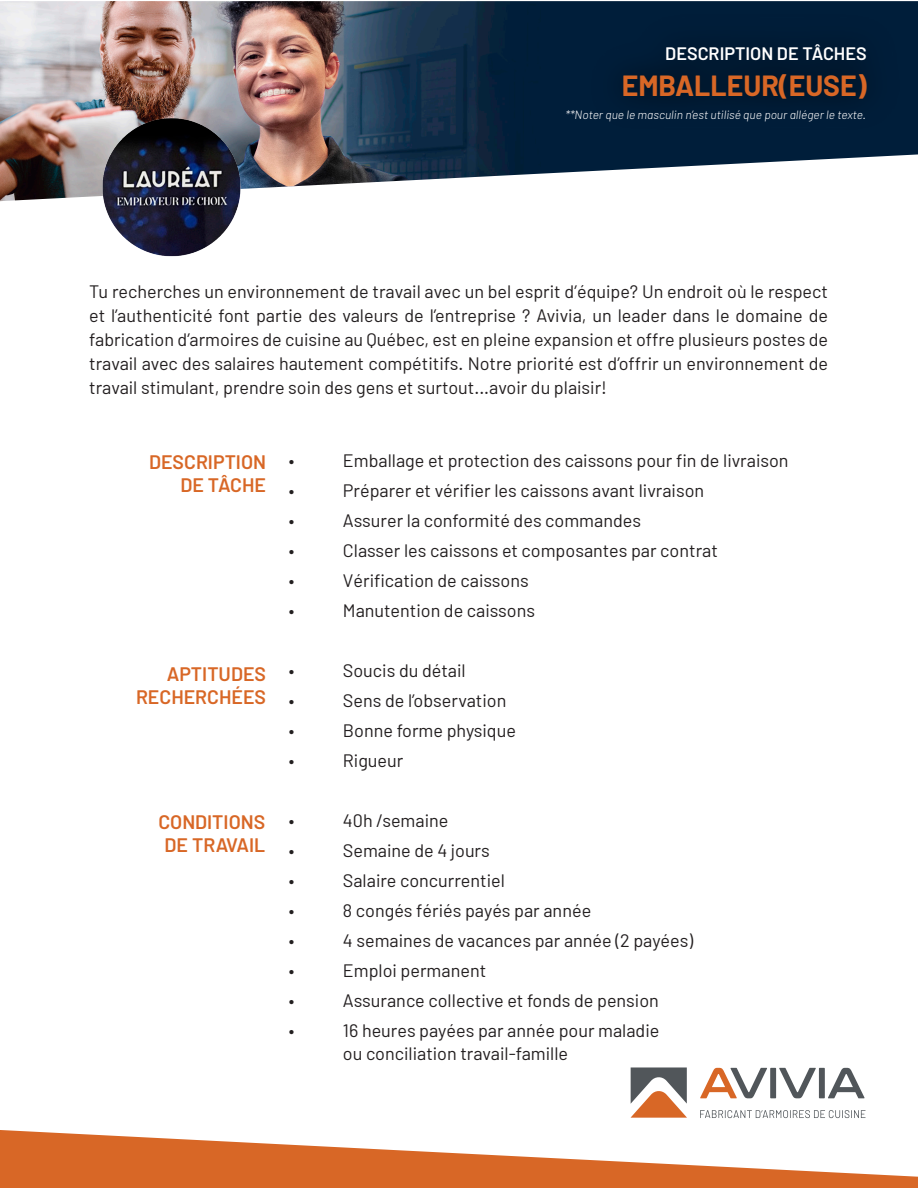
<style>
.page{position:relative;width:918px;height:1188px;background:#fff}
.page>*{position:absolute;margin:0;border:0;box-sizing:border-box;transform-origin:0 0}
.t1{font:700 28.5px "Barlow";color:#d86726}
.t2{font:600 19.5px/23.4px "Barlow";color:#d86726;text-align:right}
.t3{font:18px/24px "Barlow";color:#231f20;text-align:justify}
.t4{font:600 18px "Barlow";color:#fff}
.t5{font:italic 300 12px "Barlow";color:#fff}
</style>
<div class="page">
<img style="left:0;top:1px;width:918px;height:200px">
<img style="left:581px;top:3px;width:326px;height:140px">
<svg style="left:0;top:1130px;width:918px;height:58px;fill:#d86726"></svg>
<svg style="left:631px;top:1067px;width:56px;height:51px"></svg>
<svg style="left:700px;top:1068px;width:67px;height:30px"></svg>
<div style="left:770px;top:1068px;width:6px;height:30px;background:#51565a"></div>
<svg style="left:779px;top:1068px;width:37px;height:30px"></svg>
<div style="left:819px;top:1068px;width:6px;height:30px;background:#51565a"></div>
<svg style="left:828px;top:1068px;width:37px;height:30px"></svg>
<svg style="left:700px;top:1110px;width:165px;height:8px"></svg>
<img style="left:63px;top:78px;width:216px;height:179px">
<p class="t4" style="left:665px;top:42px;width:203px">DESCRIPTION DE TÂCHES</p>
<h1 class="t1" style="left:622px;top:68px;width:246px">EMBALLEUR(EUSE)</h1>
<p class="t5" style="left:565px;top:107px;width:302px">**Noter que le masculin n’est utilisé que pour alléger le texte.</p>
<p class="t3" style="left:89px;top:279px;width:741px">Tu recherches un environnement de travail avec un bel esprit d’équipe? Un endroit où le respect et l’authenticité font partie des valeurs de l’entreprise ? Avivia, un leader dans le domaine de fabrication d’armoires de cuisine au Québec, est en pleine expansion et offre plusieurs postes de travail avec des salaires hautement compétitifs. Notre priorité est d’offrir un environnement de travail stimulant, prendre soin des gens et surtout...avoir du plaisir!</p>
<p class="t2" style="left:149px;top:450px;width:119px">DESCRIPTION<br>DE TÂCHE</p>
<p class="t3" style="left:289px;top:448px;width:7px">•</p>
<p class="t3" style="left:343px;top:448px;width:447px">Emballage et protection des caissons pour fin de livraison</p>
<p class="t3" style="left:289px;top:478px;width:7px">•</p>
<p class="t3" style="left:343px;top:478px;width:363px">Préparer et vérifier les caissons avant livraison</p>
<p class="t3" style="left:289px;top:508px;width:7px">•</p>
<p class="t3" style="left:343px;top:508px;width:300px">Assurer la conformité des commandes</p>
<p class="t3" style="left:289px;top:538px;width:7px">•</p>
<p class="t3" style="left:343px;top:538px;width:376px">Classer les caissons et composantes par contrat</p>
<p class="t3" style="left:289px;top:568px;width:7px">•</p>
<p class="t3" style="left:343px;top:568px;width:187px">Vérification de caissons</p>
<p class="t3" style="left:289px;top:598px;width:7px">•</p>
<p class="t3" style="left:343px;top:598px;width:194px">Manutention de caissons</p>
<p class="t2" style="left:136px;top:661px;width:132px">APTITUDES<br>RECHERCHÉES</p>
<p class="t3" style="left:289px;top:658px;width:7px">•</p>
<p class="t3" style="left:343px;top:658px;width:124px">Soucis du détail</p>
<p class="t3" style="left:289px;top:688px;width:7px">•</p>
<p class="t3" style="left:343px;top:688px;width:165px">Sens de l’observation</p>
<p class="t3" style="left:289px;top:718px;width:7px">•</p>
<p class="t3" style="left:343px;top:718px;width:175px">Bonne forme physique</p>
<p class="t3" style="left:289px;top:748px;width:7px">•</p>
<p class="t3" style="left:343px;top:748px;width:62px">Rigueur</p>
<p class="t2" style="left:158px;top:810px;width:108px;text-align:center">CONDITIONS<br>DE TRAVAIL</p>
<p class="t3" style="left:289px;top:808px;width:7px">•</p>
<p class="t3" style="left:343px;top:808px;width:107px">40h /semaine</p>
<p class="t3" style="left:289px;top:838px;width:7px">•</p>
<p class="t3" style="left:343px;top:838px;width:148px">Semaine de 4 jours</p>
<p class="t3" style="left:289px;top:868px;width:7px">•</p>
<p class="t3" style="left:343px;top:868px;width:164px">Salaire concurrentiel</p>
<p class="t3" style="left:289px;top:898px;width:7px">•</p>
<p class="t3" style="left:343px;top:898px;width:250px">8 congés fériés payés par année</p>
<p class="t3" style="left:289px;top:928px;width:7px">•</p>
<p class="t3" style="left:343px;top:928px;width:352px">4 semaines de vacances par année (2 payées)</p>
<p class="t3" style="left:289px;top:958px;width:7px">•</p>
<p class="t3" style="left:343px;top:958px;width:145px">Emploi permanent</p>
<p class="t3" style="left:289px;top:988px;width:7px">•</p>
<p class="t3" style="left:343px;top:988px;width:317px">Assurance collective et fonds de pension</p>
<p class="t3" style="left:289px;top:1018px;width:7px">•</p>
<p class="t3" style="left:343px;top:1019px;width:318px;line-height:22.5px">16 heures payées par année pour maladie ou conciliation travail-famille</p>
</div>
